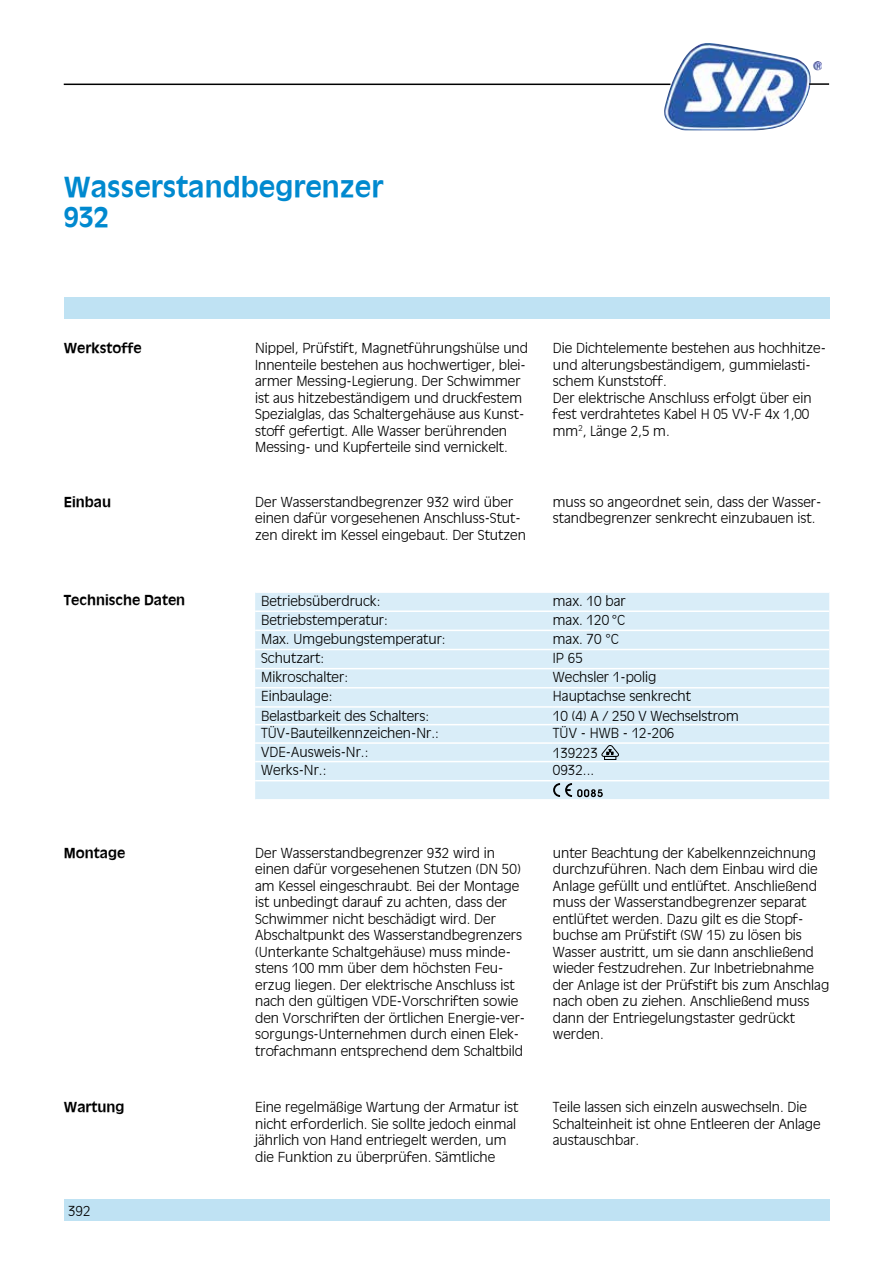
<style>
.page{position:relative;width:893px;height:1263px;background:#fff}
.page>*{position:absolute;margin:0;border:0;box-sizing:border-box;transform-origin:0 0}
.t1{font:700 27px/30px "Ant Oliv";color:#0089cf}
.t2{font:300 13.5px/16.5px "Ant Oliv";color:#000}
.t3{font:700 13.5px "Ant Oliv";color:#000}
</style>
<div class="page">
<div style="left:64px;top:298px;width:765px;height:21px;background:#bfe2f3"></div>
<div style="left:64px;top:1199px;width:765px;height:21px;background:#bfe2f3"></div>
<img style="left:663px;top:43px;width:159px;height:87px">
<hr style="left:64px;top:84px;width:606px;height:1px;background:#000">
<hr style="left:809px;top:83px;width:20px;height:2px;background:#000">
<div style="left:255px;top:593px;width:574px;height:206px;background:#d9edf8"></div>
<hr style="left:255px;top:610px;width:298px;height:2px;background:#fff">
<hr style="left:255px;top:630px;width:298px;height:1px;background:#fff">
<hr style="left:255px;top:649px;width:298px;height:1px;background:#fff">
<hr style="left:255px;top:668px;width:298px;height:1px;background:#fff">
<hr style="left:553px;top:610px;width:276px;height:2px;background:#fff">
<hr style="left:553px;top:630px;width:276px;height:1px;background:#fff">
<hr style="left:553px;top:649px;width:276px;height:1px;background:#fff">
<hr style="left:553px;top:668px;width:276px;height:1px;background:#fff">
<hr style="left:255px;top:687px;width:298px;height:1px;background:#fff">
<hr style="left:553px;top:687px;width:276px;height:1px;background:#fff">
<hr style="left:255px;top:706px;width:298px;height:2px;background:#fff">
<hr style="left:553px;top:706px;width:276px;height:2px;background:#fff">
<hr style="left:255px;top:724px;width:298px;height:1px;background:#fff">
<hr style="left:553px;top:724px;width:276px;height:1px;background:#fff">
<hr style="left:553px;top:742px;width:276px;height:2px;background:#fff">
<hr style="left:255px;top:742px;width:298px;height:2px;background:#fff">
<hr style="left:553px;top:761px;width:276px;height:1px;background:#fff">
<hr style="left:255px;top:761px;width:298px;height:1px;background:#fff">
<hr style="left:255px;top:780px;width:298px;height:1px;background:#fff">
<hr style="left:553px;top:780px;width:276px;height:1px;background:#fff">
<svg style="left:602px;top:745px;width:17px;height:12px"></svg>
<div style="left:604px;top:756px;width:12px;height:4px;border:1px solid #000"></div>
<svg style="left:553px;top:783px;width:50px;height:14px"></svg>
<h1 class="t1" style="left:64px;top:170px;width:321px">Wasserstandbegrenzer<br>932</h1>
<p class="t3" style="left:64px;top:340px;width:79px">Werkstoffe</p>
<p class="t3" style="left:64px;top:494px;width:49px">Einbau</p>
<p class="t2" style="left:255px;top:339px;width:274px">Nippel, Prüfstift, Magnetführungshülse und Innenteile bestehen aus hochwertiger, blei&shy;armer Messing-Legierung. Der Schwimmer ist aus hitzebeständigem und druckfestem Spezialglas, das Schaltergehäuse aus Kunst&shy;stoff gefertigt. Alle Wasser berührenden Messing- und Kupferteile sind vernickelt.</p>
<p class="t2" style="left:255px;top:493px;width:272px">Der Wasserstandbegrenzer 932 wird über einen dafür vorgesehenen Anschluss-Stut&shy;zen direkt im Kessel eingebaut. Der Stutzen</p>
<p class="t2" style="left:553px;top:339px;width:275px">Die Dichtelemente bestehen aus hochhitze&shy;und alterungsbeständigem, gummielasti&shy;schem Kunststoff.<br>Der elektrische Anschluss erfolgt über ein fest verdrahtetes Kabel H 05 VV-F 4x 1,00 mm<sup>2</sup>, Länge 2,5 m.</p>
<p class="t2" style="left:553px;top:493px;width:270px">muss so angeordnet sein, dass der Wasser&shy;standbegrenzer senkrecht einzubauen ist.</p>
<p class="t3" style="left:64px;top:591px;width:123px">Technische Daten</p>
<p class="t3" style="left:64px;top:845px;width:63px">Montage</p>
<p class="t2" style="left:261px;top:592px;width:121px">Betriebsüberdruck:</p>
<p class="t2" style="left:553px;top:592px;width:74px">max. 10 bar</p>
<p class="t2" style="left:261px;top:611px;width:128px">Betriebstemperatur:</p>
<p class="t2" style="left:553px;top:611px;width:74px">max. 120 °C</p>
<p class="t2" style="left:261px;top:630px;width:186px">Max. Umgebungstemperatur:</p>
<p class="t2" style="left:553px;top:630px;width:68px">max. 70 °C</p>
<p class="t2" style="left:261px;top:649px;width:65px">Schutzart:</p>
<p class="t2" style="left:553px;top:649px;width:32px">IP 65</p>
<p class="t2" style="left:261px;top:669px;width:88px">Mikroschalter:</p>
<p class="t2" style="left:553px;top:669px;width:105px">Wechsler 1-polig</p>
<p class="t2" style="left:261px;top:688px;width:73px">Einbaulage:</p>
<p class="t2" style="left:553px;top:688px;width:140px">Hauptachse senkrecht</p>
<p class="t2" style="left:261px;top:707px;width:170px">Belastbarkeit des Schalters:</p>
<p class="t2" style="left:553px;top:707px;width:188px">10 (4) A / 250 V Wechselstrom</p>
<p class="t2" style="left:261px;top:725px;width:179px">TÜV-Bauteilkennzeichen-Nr.:</p>
<p class="t2" style="left:553px;top:725px;width:123px">TÜV - HWB - 12-206</p>
<p class="t2" style="left:261px;top:743px;width:109px">VDE-Ausweis-Nr.:</p>
<p class="t2" style="left:553px;top:745px;width:47px">139223</p>
<p class="t2" style="left:261px;top:762px;width:67px">Werks-Nr.:</p>
<p class="t2" style="left:553px;top:762px;width:43px">0932...</p>
<p class="t2" style="left:255px;top:844px;width:272px">Der Wasserstandbegrenzer 932 wird in einen dafür vorgesehenen Stutzen (DN 50) am Kessel eingeschraubt. Bei der Montage ist unbedingt darauf zu achten, dass der Schwimmer nicht beschädigt wird. Der Abschaltpunkt des Wasserstandbegrenzers (Unterkante Schaltgehäuse) muss minde&shy;stens 100 mm über dem höchsten Feu&shy;erzug liegen. Der elektrische Anschluss ist nach den gültigen VDE-Vorschriften sowie den Vorschriften der örtlichen Energie-ver&shy;sorgungs-Unternehmen durch einen Elek&shy;trofachmann entsprechend dem Schaltbild</p>
<p class="t2" style="left:553px;top:844px;width:278px">unter Beachtung der Kabelkennzeichnung durchzuführen. Nach dem Einbau wird die Anlage gefüllt und entlüftet. Anschließend muss der Wasserstandbegrenzer separat entlüftet werden. Dazu gilt es die Stopf&shy;buchse am Prüfstift (SW 15) zu lösen bis Wasser austritt, um sie dann anschließend wieder festzudrehen. Zur Inbetriebnahme der Anlage ist der Prüfstift bis zum Anschlag nach oben zu ziehen. Anschließend muss dann der Entriegelungstaster gedrückt werden.</p>
<p class="t3" style="left:64px;top:1099px;width:62px">Wartung</p>
<p class="t2" style="left:553px;top:1098px;width:269px">Teile lassen sich einzeln auswechseln. Die<br>Schalteinheit ist ohne Entleeren der Anlage austauschbar.</p>
<p class="t2" style="left:255px;top:1098px;width:265px">Eine regelmäßige Wartung der Armatur ist nicht erforderlich. Sie sollte jedoch einmal jährlich von Hand entriegelt werden, um die Funktion zu überprüfen. Sämtliche</p>
<p class="t2" style="left:68px;top:1203px;width:24px">392</p>
</div>
